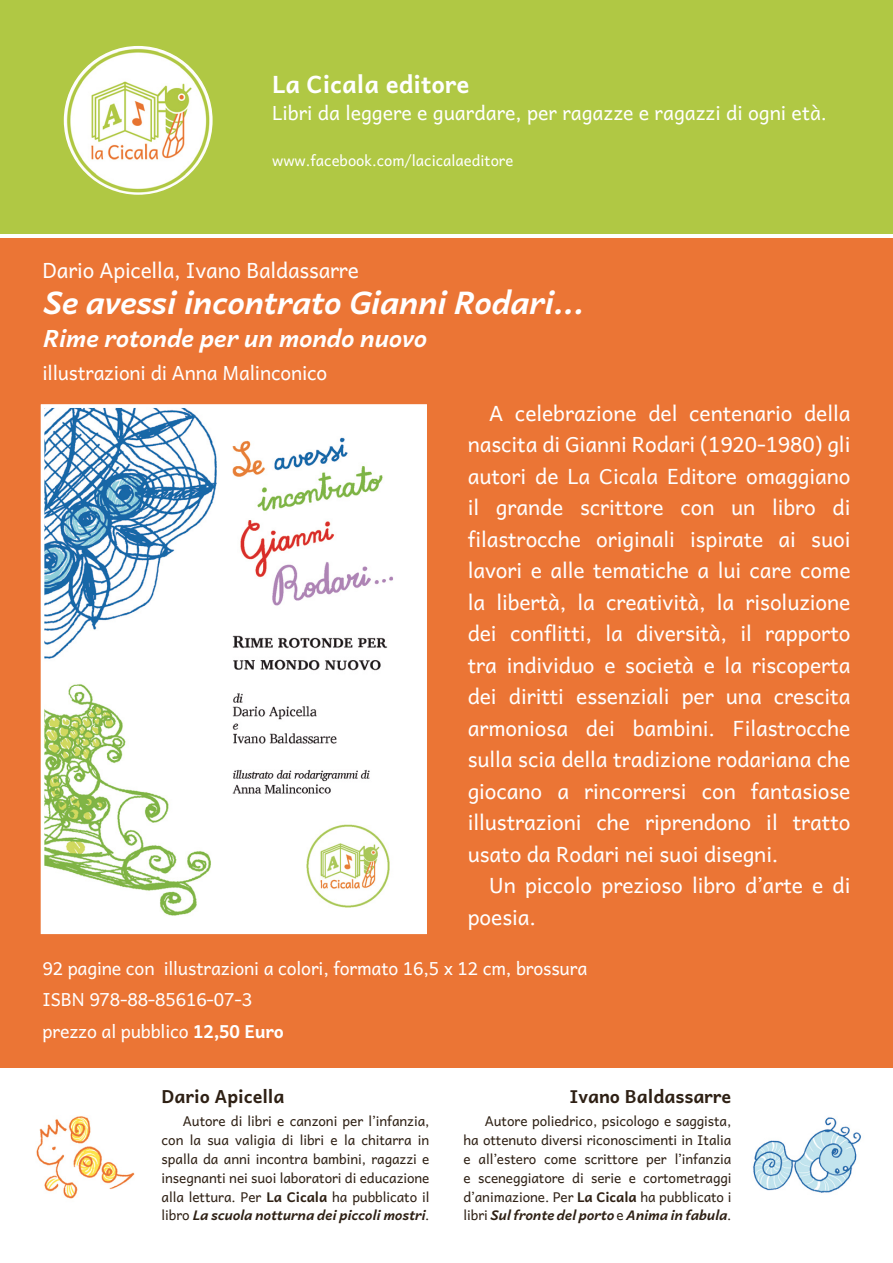
<style>
.page{position:relative;width:893px;height:1263px;background:#fff}
.page>*{position:absolute;margin:0;border:0;box-sizing:border-box;transform-origin:0 0}
.t1{font:italic 700 31.5px "Andika New Basic";letter-spacing:-.01em;color:#fff}
.t2{font:italic 700 24px "Andika New Basic";letter-spacing:-.01em;color:#fff}
.t3{font:700 24px "Andika New Basic";color:#fff}
.t4{font:21px/31.5px "Andika New Basic";letter-spacing:-.005em;color:#fff;text-align:justify}
.t5{font:19.5px "Andika New Basic";color:#fff}
.t6{font:18px/31.5px "Andika New Basic";letter-spacing:-.01em;color:#fff}
.t7{font:700 18px "Andika New Basic";letter-spacing:-.005em;color:#2e2014}
.t8{font:15px "Andika New Basic";color:#fff}
.t9{font:13.5px/18.9px "Andika New Basic";letter-spacing:-.005em;color:#2e2014;text-align:justify}
.s1{font-weight:700}
.s2{font-weight:700;font-style:italic}
</style>
<div class="page">
<div style="left:0;top:238px;width:893px;height:829px;background:#eb7535"></div>
<svg style="left:40px;top:404px;width:387px;height:530px;background:#e4eae7"></svg>
<img style="left:36px;top:1116px;width:99px;height:83px">
<img style="left:753px;top:1117px;width:108px;height:76px">
<div style="left:0;top:0;width:893px;height:234px;background:#b0c844"></div>
<img style="left:64px;top:46px;width:149px;height:149px;border-radius:50%">
<p class="t3" style="left:272px;top:62px;width:199px">La Cicala editore</p>
<p class="t5" style="left:272px;top:95px;width:556px">Libri da leggere e guardare, per ragazze e ragazzi di ogni età.</p>
<p class="t8" style="left:272px;top:147px;width:243px">www.facebook.com/lacicalaeditore</p>
<p class="t4" style="left:43px;top:251px;width:318px">Dario Apicella, Ivano Baldassarre</p>
<h1 class="t1" style="left:43px;top:273px;width:543px">Se avessi incontrato Gianni Rodari...</h1>
<p class="t2" style="left:43px;top:316px;width:385px">Rime rotonde per un mondo nuovo</p>
<p class="t5" style="left:43px;top:355px;width:286px">illustrazioni di Anna Malinconico</p>
<p class="t4" style="left:468px;top:394px;width:384px;text-indent:21px">A celebrazione del centenario della nascita di Gianni Rodari (1920-1980) gli autori de La Cicala Editore omaggiano il grande scrittore con un libro di filastrocche originali ispirate ai suoi lavori e alle tematiche a lui care come la libertà, la creatività, la risoluzione dei conflitti, la diversità, il rapporto tra individuo e società e la riscoperta dei diritti essenziali per una crescita armoniosa dei bambini. Filastrocche sulla scia della tradizione rodariana che giocano a rincorrersi con fantasiose illustrazioni che riprendono il tratto usato da Rodari nei suoi disegni.</p>
<p class="t4" style="left:468px;top:867px;width:384px;text-indent:21px">Un piccolo prezioso libro d’arte e di poesia.</p>
<p class="t6" style="left:43px;top:950px;width:546px">92 pagine con illustrazioni a colori, formato 16,5 x 12 cm, brossura<br>ISBN 978-88-85616-07-3<br>prezzo al pubblico <span class="s1">12,50 Euro</span></p>
<p class="t7" style="left:162px;top:1080px;width:124px">Dario Apicella</p>
<p class="t9" style="left:162px;top:1109px;width:269px;text-indent:21px">Autore di libri e canzoni per l’infanzia, con la sua valigia di libri e la chitarra in spalla da anni incontra bambini, ragazzi e insegnanti nei suoi laboratori di educazione alla lettura. Per <span class="s1">La Cicala</span> ha pubblicato il libro <span class="s2">La scuola notturna dei piccoli mostri</span>.</p>
<p class="t7" style="left:569px;top:1080px;width:163px">Ivano Baldassarre</p>
<p class="t9" style="left:463px;top:1109px;width:269px;text-indent:21px">Autore poliedrico, psicologo e saggista, ha ottenuto diversi riconoscimenti in Italia e all’estero come scrittore per l’infanzia e sceneggiatore di serie e cortometraggi d’animazione. Per <span class="s1">La Cicala</span> ha pubblicato i libri <span class="s2">Sul fronte del porto</span> e <span class="s2">Anima in fabula</span>.</p>
</div>
